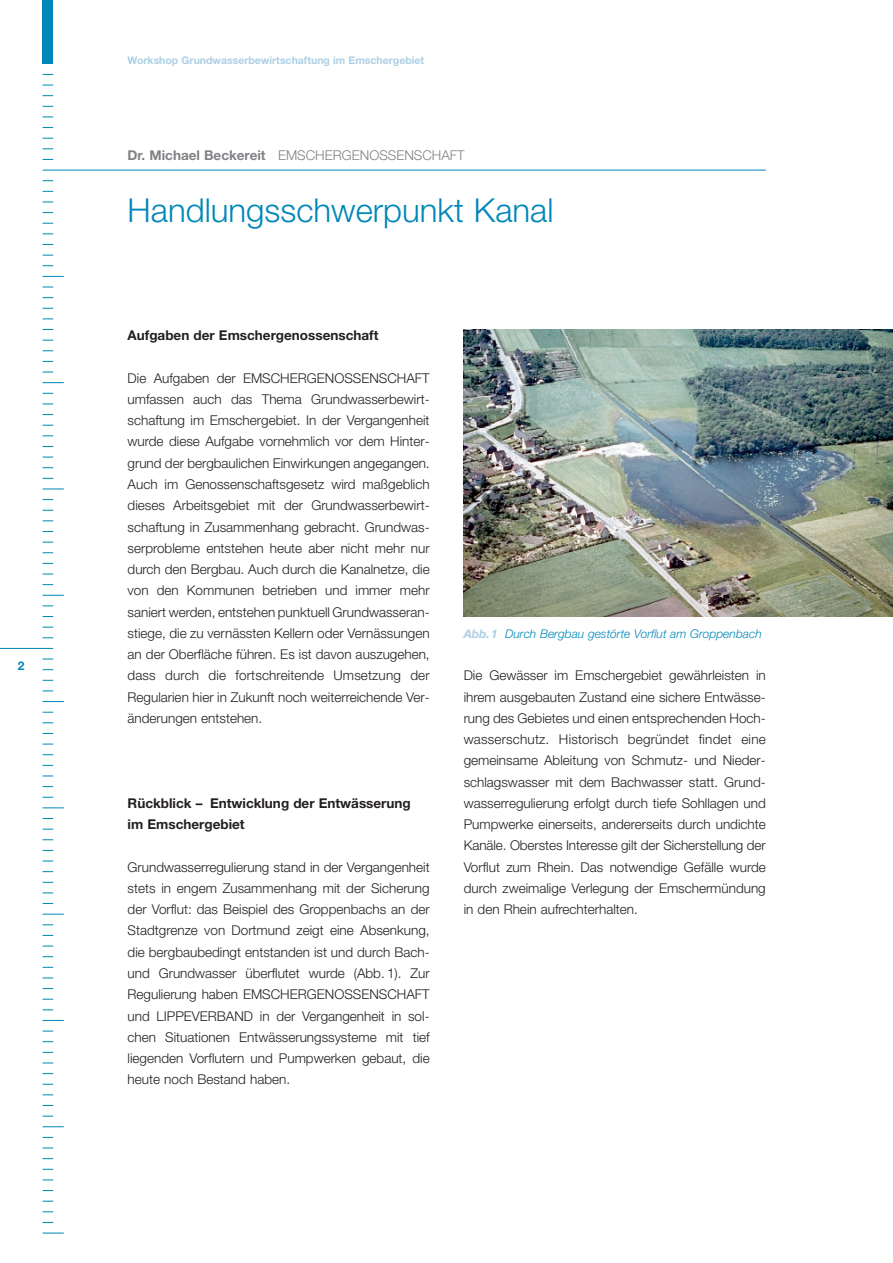
<style>
.page{position:relative;width:893px;height:1263px;background:#fff}
.page>*{position:absolute;margin:0;border:0;box-sizing:border-box;transform-origin:0 0}
.t1{font:300 33px "Helvetica Neue";color:#0087b8}
.t2{font:300 13.5px/21.3px "Helvetica Neue";color:#231f20;text-align:justify}
.t3{font:700 13.5px/21.3px "Helvetica Neue";color:#231f20}
.t4{font:300 13.5px "Helvetica Neue";color:#808285}
.t5{font:italic 300 12px "Helvetica Neue";color:#0087b8}
.t6{font:700 12px "Helvetica Neue";color:#0087b8}
.t7{font:700 10.5px "Helvetica Neue";color:#adcfe5}
.s1{font-weight:700}
.s2{font-weight:700;color:#adcfe5}
</style>
<div class="page">
<img style="left:463px;top:330px;width:429px;height:287px">
<hr style="left:43px;top:170px;width:722px;height:1px;background:#0087b8">
<svg style="left:43px;top:276px;width:21px;height:1px"></svg>
<svg style="left:43px;top:382px;width:21px;height:1px"></svg>
<svg style="left:43px;top:489px;width:21px;height:1px"></svg>
<svg style="left:43px;top:595px;width:21px;height:1px"></svg>
<hr style="left:0;top:648px;width:53px;height:1px;background:#0087b8">
<svg style="left:43px;top:701px;width:21px;height:1px"></svg>
<svg style="left:43px;top:808px;width:21px;height:1px"></svg>
<svg style="left:43px;top:914px;width:21px;height:1px"></svg>
<svg style="left:43px;top:1020px;width:21px;height:1px"></svg>
<svg style="left:43px;top:1126px;width:21px;height:1px"></svg>
<svg style="left:43px;top:1233px;width:21px;height:1px"></svg>
<div style="left:43px;top:0;width:10px;height:64px;background:#0087b8"></div>
<p class="t6" style="left:18px;top:661px;width:8px">2</p>
<p class="t7" style="left:128px;top:56px;width:298px">Workshop Grundwasserbewirtschaftung im Emschergebiet</p>
<p class="t4" style="left:128px;top:150px;width:338px"><span class="s1">Dr. Michael Beckereit</span> EMSCHERGENOSSENSCHAFT</p>
<h1 class="t1" style="left:128px;top:199px;width:427px">Handlungsschwerpunkt Kanal</h1>
<p class="t3" style="left:128px;top:326px;width:252px">Aufgaben der Emschergenossenschaft</p>
<p class="t2" style="left:128px;top:369px;width:303px">Die Aufgaben der EMSCHERGENOSSENSCHAFT umfassen auch das Thema Grundwasserbewirt&shy;schaftung im Emschergebiet. In der Vergangenheit wurde diese Aufgabe vornehmlich vor dem Hinter&shy;grund der bergbaulichen Einwirkungen angegangen.<br>Auch im Genossenschaftsgesetz wird maßgeblich dieses Arbeitsgebiet mit der Grundwasserbewirt&shy;schaftung in Zusammenhang gebracht. Grundwas&shy;serprobleme entstehen heute aber nicht mehr nur durch den Bergbau. Auch durch die Kanalnetze, die von den Kommunen betrieben und immer mehr saniert werden, entstehen punktuell Grundwasseran&shy;stiege, die zu vernässten Kellern oder Vernässungen an der Oberfläche führen. Es ist davon auszugehen, dass durch die fortschreitende Umsetzung der Regularien hier in Zukunft noch weiterreichende Ver&shy;änderungen entstehen.</p>
<p class="t3" style="left:128px;top:794px;width:285px">Rückblick – Entwicklung der Entwässerung im Emschergebiet</p>
<p class="t2" style="left:128px;top:858px;width:303px">Grundwasserregulierung stand in der Vergangenheit stets in engem Zusammenhang mit der Sicherung der Vorflut: das Beispiel des Groppenbachs an der Stadtgrenze von Dortmund zeigt eine Absenkung, die bergbaubedingt entstanden ist und durch Bach&shy;und Grundwasser überflutet wurde (Abb. 1). Zur Regulierung haben EMSCHERGENOSSENSCHAFT und LIPPEVERBAND in der Vergangenheit in sol&shy;chen Situationen Entwässerungssysteme mit tief liegenden Vorflutern und Pumpwerken gebaut, die heute noch Bestand haben.</p>
<p class="t5" style="left:463px;top:629px;width:299px"><span class="s2">Abb.1</span> Durch Bergbau gestörte Vorflut am Groppenbach</p>
<p class="t2" style="left:463px;top:666px;width:303px">Die Gewässer im Emschergebiet gewährleisten in ihrem ausgebauten Zustand eine sichere Entwässe&shy;rung des Gebietes und einen entsprechenden Hoch&shy;wasserschutz. Historisch begründet findet eine gemeinsame Ableitung von Schmutz- und Nieder&shy;schlagswasser mit dem Bachwasser statt. Grund&shy;wasserregulierung erfolgt durch tiefe Sohllagen und Pumpwerke einerseits, andererseits durch undichte Kanäle. Oberstes Interesse gilt der Sicherstellung der Vorflut zum Rhein. Das notwendige Gefälle wurde durch zweimalige Verlegung der Emschermündung in den Rhein aufrechterhalten.</p>
</div>
